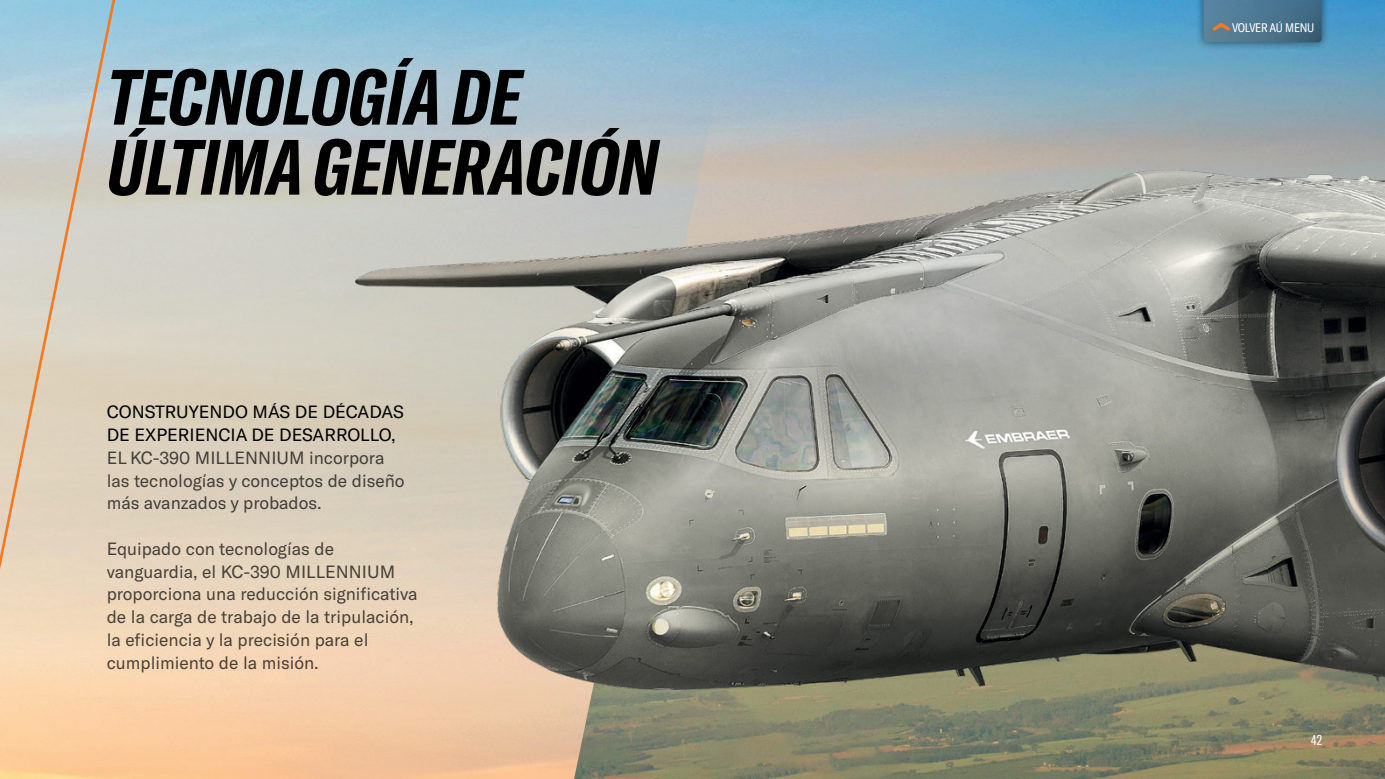
<style>
.page{position:relative;width:1385px;height:779px;background:#fff}
.page>*{position:absolute;margin:0;border:0;box-sizing:border-box;transform-origin:0 0}
.t1{font:italic 700 extra-condensed 77px/70px "GT America";color:#000}
.t2{font:17.5px/22.8px "GT America";color:#4d4d4f}
.t3{font:17.5px/22.8px "GT America";color:#000}
.t4{font:extra-condensed 14px "GT America";color:#fff}
.t5{font:condensed 12.25px "GT America";letter-spacing:-.02em;color:#fff}
</style>
<div class="page">
<img style="left:735px;top:0;width:649px;height:779px">
<img style="left:119px;top:0;width:616px;height:779px">
<svg style="left:0;top:0;width:119px;height:779px;background:#dad0bf"></svg>
<img style="left:355px;top:170px;width:1029px;height:520px">
<svg style="left:1194px;top:0;width:135px;height:51px;background:#4d91b5"></svg>
<svg style="left:1203px;top:0;width:118px;height:42px;background:#4e758d"></svg>
<h1 class="t1" style="left:107px;top:62px;width:552px">TECNOLOGÍA DE<br>ÚLTIMA GENERACIÓN</h1>
<p class="t3" style="left:107px;top:401px;width:298px">CONSTRUYENDO MÁS DE DÉCADAS<br>DE EXPERIENCIA DE DESARROLLO,</p>
<p class="t2" style="left:107px;top:446px;width:299px">EL KC-390 MILLENNIUM incorpora las tecnologías y conceptos de diseño más avanzados y probados.</p>
<p class="t2" style="left:107px;top:537px;width:312px">Equipado con tecnologías de vanguardia, el KC-390 MILLENNIUM proporciona una reducción significativa de la carga de trabajo de la tripulación, la eficiencia y la precisión para el cumplimiento de la misión.</p>
<p class="t5" style="left:1231px;top:20px;width:84px">VOLVER AÚ MENU</p>
<p class="t4" style="left:1310px;top:731px;width:12px">42</p>
</div>
